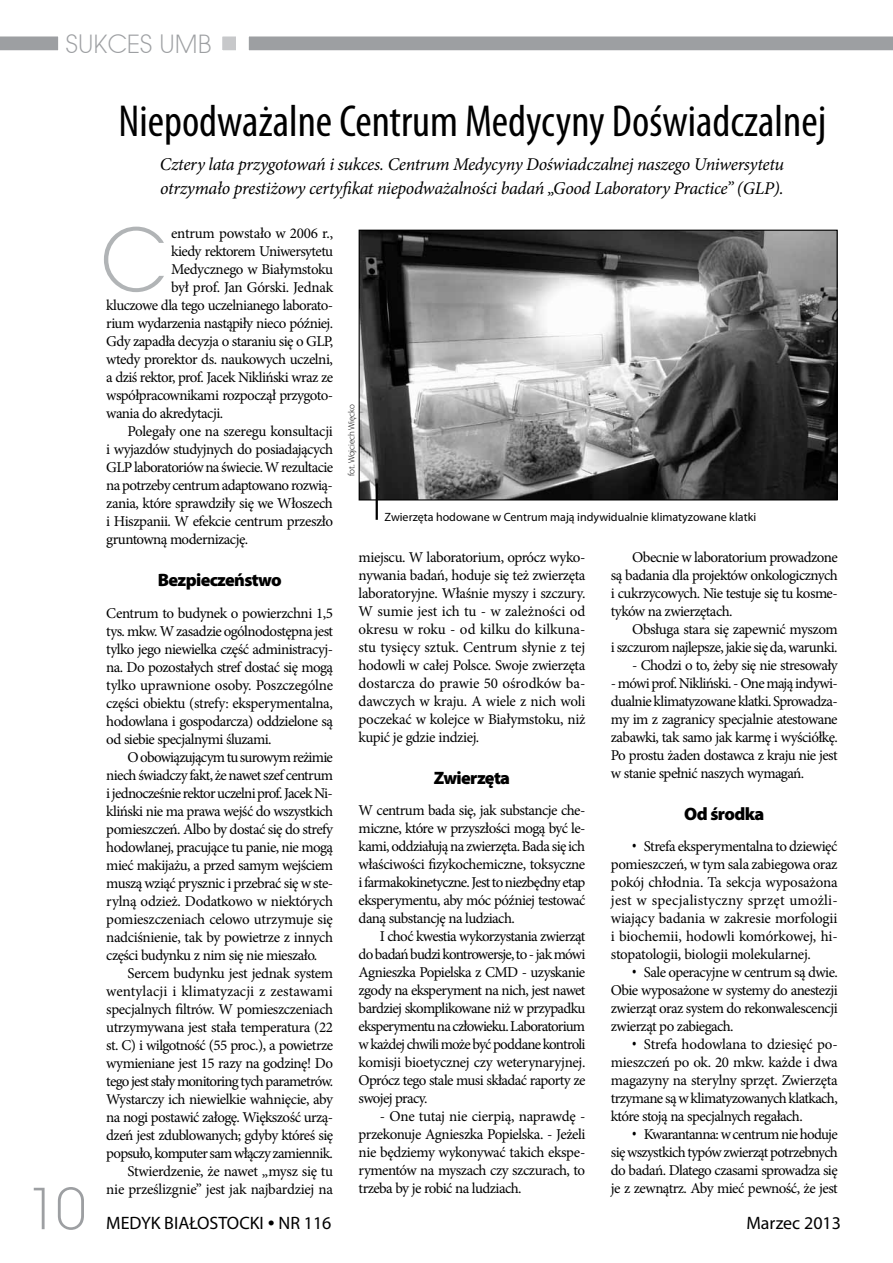
<style>
.page{position:relative;width:893px;height:1263px;background:#fff}
.page>*{position:absolute;margin:0;border:0;box-sizing:border-box;transform-origin:0 0}
.t1{font:82.5px "EFN Straight New";color:#b1b4b6}
.t2{font:54px "EFN Straight New";color:#9d9fa2}
.t3{font:condensed 45px "Myriad Pro";color:#000}
.t4{font:24px "EFN Straight New";color:#9d9fa2}
.t5{font:italic 18px/24px "Minion Pro";letter-spacing:-.02em;color:#000}
.t6{font:18px "Myriad Pro";color:#000}
.t7{font:900 18px "Myriad Pro";letter-spacing:-.035em;color:#000}
.t8{font:15px/18px "Minion Pro";letter-spacing:-.035em;color:#000;text-align:justify}
.t9{font:15px "Minion Pro";letter-spacing:-.015em;color:#000}
.t10{font:12px "Myriad Pro";color:#000}
.t11{font:300 9px "Myriad Pro";letter-spacing:-.02em;color:#000}
.s1{font-family:"Arial Narrow"}
.s2{font-family:"Adobe Garamond Pro"}
</style>
<div class="page">
<div style="left:215px;top:29px;width:28px;height:29px;background:#c7c8ca;border:8px solid #fff"></div>
<svg style="left:0;top:36px;width:59px;height:15px"></svg>
<svg style="left:241px;top:29px;width:652px;height:29px"></svg>
<img style="left:361px;top:232px;width:475px;height:266px">
<div style="left:359px;top:230px;width:479px;height:270px;border:1px solid #000"></div>
<hr style="left:376px;top:483px;width:2px;height:37px;background:#000">
<h3 class="t4" style="left:66px;top:28px;width:147px">SUKCES UMB</h3>
<h2 class="t2" style="left:27px;top:1174px;width:61px">10</h2>
<h3 class="t3" style="left:119px;top:94px;width:709px">Niepodważalne Centrum Medycyny Doświadczalnej</h3>
<p class="t5" style="left:160px;top:153px;width:626px">Cztery lata przygotowań i sukces. Centrum Medycyny Doświadczalnej naszego Uniwersytetu otrzymało prestiżowy certyfikat niepodważalności badań „Good Laboratory Practice” (GLP).</p>
<h1 class="t1" style="left:101px;top:207px;width:68px">C</h1>
<p class="t9" style="left:171px;top:224px;width:164px">entrum powstało w 2006 r.,</p>
<p class="t8" style="left:171px;top:243px;width:163px">kiedy rektorem Uniwersytetu</p>
<p class="t8" style="left:171px;top:261px;width:163px">Medycznego w Białymstoku</p>
<p class="t8" style="left:171px;top:279px;width:163px">był prof. Jan Górski. Jednak</p>
<p class="t8" style="left:106px;top:297px;width:228px">kluczowe dla tego uczelnianego laborato-</p>
<p class="t8" style="left:106px;top:315px;width:228px">rium wydarzenia nastąpiły nieco później.</p>
<p class="t8" style="left:106px;top:333px;width:228px">Gdy zapadła decyzja o staraniu się o GLP,</p>
<p class="t8" style="left:106px;top:351px;width:228px">wtedy prorektor ds. naukowych uczelni,</p>
<p class="t8" style="left:106px;top:369px;width:228px">a dziś rektor, prof. Jacek Nikliński wraz ze</p>
<p class="t8" style="left:106px;top:387px;width:228px">współpracownikami rozpoczął przygoto-</p>
<p class="t8" style="left:106px;top:405px;width:118px">wania do akredytacji.</p>
<p class="t8" style="left:128px;top:423px;width:207px">Polegały one na szeregu konsultacji</p>
<p class="t8" style="left:106px;top:441px;width:228px">i wyjazdów studyjnych do posiadających</p>
<p class="t8" style="left:106px;top:459px;width:228px">GLP laboratoriów na świecie. W rezultacie</p>
<p class="t8" style="left:106px;top:477px;width:228px">na potrzeby centrum adaptowano rozwią-</p>
<p class="t8" style="left:106px;top:495px;width:228px">zania, które sprawdziły się we Włoszech</p>
<p class="t8" style="left:106px;top:513px;width:228px">i Hiszpanii. W efekcie centrum przeszło</p>
<p class="t8" style="left:106px;top:531px;width:143px">gruntowną modernizację.</p>
<p class="t7" style="left:158px;top:570px;width:125px">Bezpieczeństwo</p>
<p class="t8" style="left:106px;top:604px;width:228px">Centrum to budynek o powierzchni 1,5 tys. mkw. W zasadzie ogólnodostępna jest tylko jego niewielka część administracyj&shy;na. Do pozostałych stref dostać się mogą tylko uprawnione osoby. Poszczególne części obiektu (strefy: eksperymentalna, hodowlana i gospodarcza) oddzielone są od siebie specjalnymi śluzami.</p>
<p class="t8" style="left:106px;top:748px;width:228px;text-indent:21px">O obowiązującym tu surowym reżimie niech świadczy fakt, że nawet szef centrum i jednocześnie rektor uczelni prof. Jacek Ni&shy;kliński nie ma prawa wejść do wszystkich pomieszczeń. Albo by dostać się do strefy hodowlanej, pracujące tu panie, nie mogą mieć makijażu, a przed samym wejściem muszą wziąć prysznic i przebrać się w ste&shy;rylną odzież. Dodatkowo w niektórych pomieszczeniach celowo utrzymuje się nadciśnienie, tak by powietrze z innych części budynku z nim się nie mieszało.</p>
<p class="t8" style="left:106px;top:964px;width:228px;text-align:right">Sercem budynku jest jednak system wentylacji i klimatyzacji z zestawami specjalnych filtrów. W pomieszczeniach utrzymywana jest stała temperatura (22 st. C) i wilgotność (55 proc.), a powietrze wymieniane jest 15 razy na godzinę! Do tego jest stały monitoring tych parametrów.<br>Wystarczy ich niewielkie wahnięcie, aby na nogi postawić załogę. Większość urzą&shy;dzeń jest zdublowanych; gdyby któreś się popsuło, komputer sam włączy zamiennik.<br>Stwierdzenie, że nawet „mysz się tu nie prześlizgnie” jest jak najbardziej na</p>
<p class="t11" style="left:346px;top:476px;width:73px;rotate:-90deg">fot. Wojciech Więcko</p>
<p class="t10" style="left:384px;top:510px;width:373px">Zwierzęta hodowane w Centrum mają indywidualnie klimatyzowane klatki</p>
<p class="t8" style="left:611px;top:548px;width:228px;text-indent:21px">Obecnie w laboratorium prowadzone są badania dla projektów onkologicznych i cukrzycowych. Nie testuje się tu kosme&shy;tyków na zwierzętach.</p>
<p class="t8" style="left:611px;top:620px;width:228px;text-align:right">Obsługa stara się zapewnić myszom<br>i szczurom najlepsze, jakie się da, warunki.</p>
<p class="t8" style="left:632px;top:656px;width:207px">- Chodzi o to, żeby się nie stresowały</p>
<p class="t8" style="left:611px;top:674px;width:228px">- mówi prof. Nikliński. - One mają indywi&shy;dualnie klimatyzowane klatki. Sprowadza&shy;my im z zagranicy specjalnie atestowane zabawki, tak samo jak karmę i wyściółkę.<br>Po prostu żaden dostawca z kraju nie jest w stanie spełnić naszych wymagań.</p>
<p class="t7" style="left:684px;top:803px;width:81px">Od środka</p>
<p class="t8" style="left:611px;top:837px;width:228px;text-indent:21px"><span class="s1">•</span> Strefa eksperymentalna to dziewięć pomieszczeń, w tym sala zabiegowa oraz pokój chłodnia. Ta sekcja wyposażona jest w specjalistyczny sprzęt umożli&shy;wiający badania w zakresie morfologii i biochemii, hodowli komórkowej, hi&shy;stopatologii, biologii molekularnej.</p>
<p class="t8" style="left:611px;top:963px;width:228px;text-indent:21px"><span class="s1">•</span> Sale operacyjne w centrum są dwie.<br>Obie wyposażone w systemy do anestezji zwierząt oraz system do rekonwalescencji zwierząt po zabiegach.</p>
<p class="t8" style="left:611px;top:1035px;width:228px;text-indent:21px"><span class="s1">•</span> Strefa hodowlana to dziesięć po&shy;mieszczeń po ok. 20 mkw. każde i dwa magazyny na sterylny sprzęt. Zwierzęta trzymane są w klimatyzowanych klatkach, które stoją na specjalnych regałach.</p>
<p class="t8" style="left:611px;top:1125px;width:228px;text-indent:21px"><span class="s1">•</span> Kwarantanna: w centrum nie hoduje się wszystkich typów zwierząt potrzebnych do badań. Dlatego czasami sprowadza się je z zewnątrz. Aby mieć pewność, że jest</p>
<p class="t8" style="left:359px;top:548px;width:228px">miejscu. W laboratorium, oprócz wyko&shy;nywania badań, hoduje się też zwierzęta laboratoryjne. Właśnie myszy i szczury.<br>W sumie jest ich tu - w zależności od okresu w roku - od kilku do kilkuna&shy;stu tysięcy sztuk. Centrum słynie z tej hodowli w całej Polsce. Swoje zwierzęta dostarcza do prawie 50 ośrodków ba&shy;dawczych w kraju. A wiele z nich woli poczekać w kolejce w Białymstoku, niż kupić je gdzie indziej.</p>
<p class="t7" style="left:434px;top:767px;width:78px">Zwierzęta</p>
<p class="t8" style="left:359px;top:801px;width:228px">W centrum bada się, jak substancje che&shy;miczne, które w przyszłości mogą być le&shy;kami, oddziałują na zwierzęta. Bada się ich właściwości fizykochemiczne, toksyczne i farmakokinetyczne. Jest to niezbędny etap eksperymentu, aby móc później testować daną substancję na ludziach.</p>
<p class="t8" style="left:359px;top:927px;width:228px;text-indent:21px">I choć kwestia wykorzystania zwierząt do badań budzi kontrowersje, to - jak mówi Agnieszka Popielska z CMD - uzyskanie zgody na eksperyment na nich, jest nawet bardziej skomplikowane niż w przypadku eksperymentu na człowieku. Laboratorium w każdej chwili może być poddane kontroli komisji bioetycznej czy weterynaryjnej.<br>Oprócz tego stale musi składać raporty ze swojej pracy.</p>
<p class="t8" style="left:359px;top:1107px;width:228px;text-indent:21px">- One tutaj nie cierpią, naprawdę - przekonuje Agnieszka Popielska. - Jeżeli nie będziemy wykonywać takich ekspe&shy;rymentów na myszach czy szczurach, to trzeba by je robić na ludziach.</p>
<p class="t6" style="left:106px;top:1212px;width:227px">MEDYK BIAŁOSTOCKI <span class="s2">•</span> NR 116</p>
<p class="t6" style="left:746px;top:1212px;width:96px">Marzec 2013</p>
</div>
